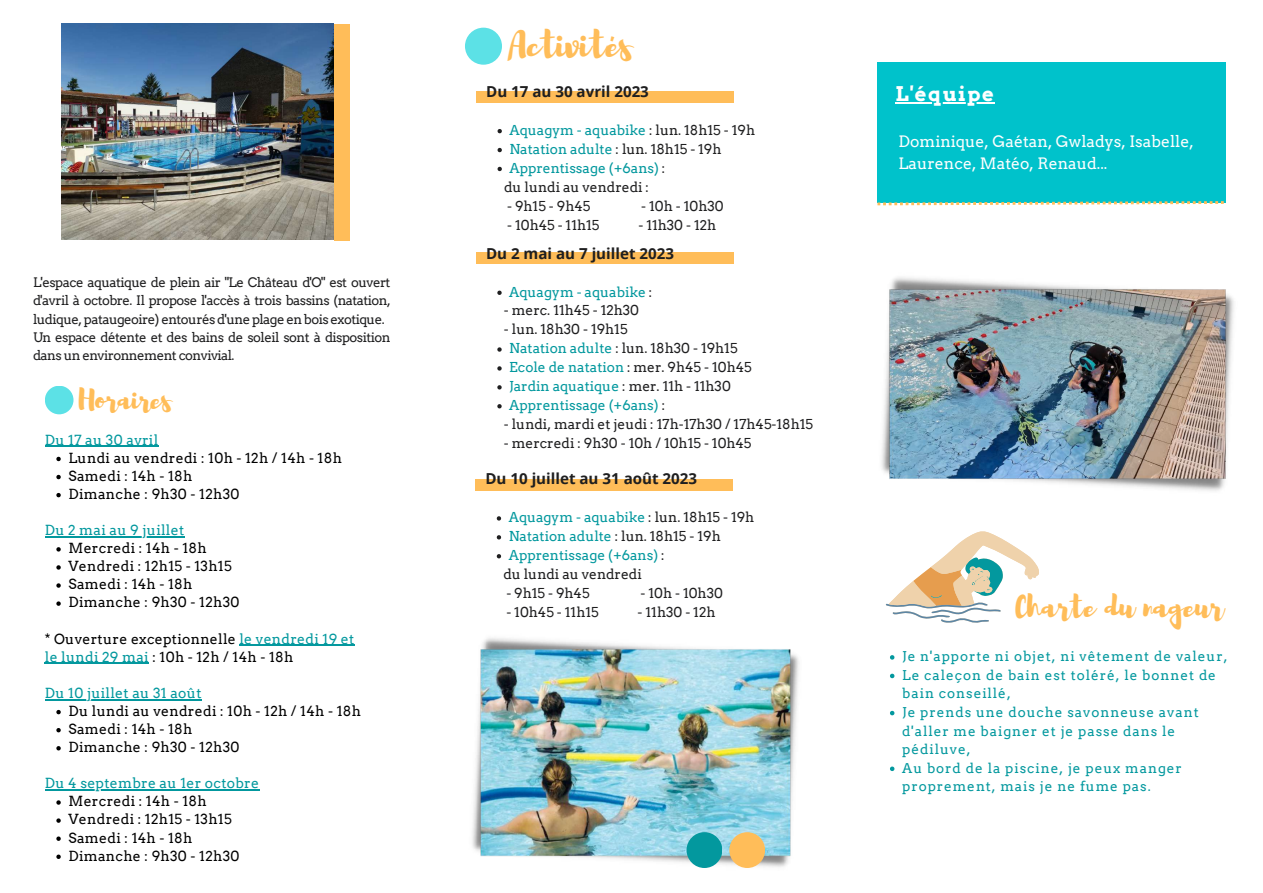
<style>
.page{position:relative;width:1263px;height:893px;background:#fff}
.page>*{position:absolute;margin:0;border:0;box-sizing:border-box;transform-origin:0 0}
.t1{font:36.08px "Brusher";letter-spacing:-.01em;color:#ffbd59}
.t2{font:30.08px "Brusher";color:#ffbd59}
.t3{font:27.9px "Brusher";letter-spacing:-.01em;color:#ffbd59}
.t4{font:700 20.25px "Arvo";letter-spacing:.07em;color:#fff}
.t5{font:15.75px/22px "Arvo";color:#fdfefe}
.t6{font:700 15.15px "Open Sans";color:#1f1f20}
.t7{font:13.95px/18.1px "Arvo";letter-spacing:.02em;color:#000}
.t8{font:13.95px "Arvo";letter-spacing:.02em;color:#03989e}
.t9{font:13.65px/18.9px "Arvo";color:#03989e}
.t10{font:13.65px "Arvo";color:#1f1f20}
.t11{font:13.5px/18.6px "Arvo";letter-spacing:.07em;color:#03989e}
.t12{font:13.12px/18.1px "Arvo";letter-spacing:-.04em;color:#1f1f20}
.s1{color:#03989e}
.s2{color:#1f1f20}
</style>
<div class="page">
<img style="left:61px;top:24px;width:273px;height:216px">
<div style="left:334px;top:24px;width:15px;height:217px;background:#ffbd59"></div>
<div style="left:465px;top:28px;width:37px;height:37px;background:#5ce1e6;border-radius:50%"></div>
<img style="left:881px;top:277px;width:353px;height:214px">
<div style="left:877px;top:62px;width:349px;height:140px;background:#00c2cb"></div>
<svg style="left:877px;top:201px;width:347px;height:4px"></svg>
<svg style="left:886px;top:531px;width:153px;height:92px"></svg>
<hr style="left:895px;top:102px;width:100px;height:1px;background:#fff">
<svg style="left:890px;top:655px;width:4px;height:4px"></svg>
<svg style="left:890px;top:673px;width:4px;height:5px"></svg>
<svg style="left:890px;top:711px;width:4px;height:4px"></svg>
<svg style="left:890px;top:766px;width:4px;height:5px"></svg>
<div style="left:476px;top:253px;width:257px;height:11px;background:#ffbd59"></div>
<svg style="left:497px;top:291px;width:5px;height:4px"></svg>
<svg style="left:497px;top:347px;width:5px;height:5px"></svg>
<svg style="left:497px;top:366px;width:5px;height:4px"></svg>
<svg style="left:497px;top:385px;width:5px;height:4px"></svg>
<svg style="left:497px;top:404px;width:5px;height:4px"></svg>
<div style="left:475px;top:479px;width:257px;height:11px;background:#ffbd59"></div>
<svg style="left:497px;top:516px;width:4px;height:4px"></svg>
<svg style="left:497px;top:535px;width:4px;height:4px"></svg>
<svg style="left:497px;top:554px;width:4px;height:4px"></svg>
<div style="left:45px;top:386px;width:29px;height:28px;background:#5ce1e6;border-radius:50%"></div>
<svg style="left:56px;top:457px;width:5px;height:4px"></svg>
<svg style="left:56px;top:475px;width:5px;height:4px"></svg>
<svg style="left:56px;top:493px;width:5px;height:4px"></svg>
<svg style="left:56px;top:547px;width:5px;height:4px"></svg>
<svg style="left:56px;top:565px;width:5px;height:4px"></svg>
<svg style="left:56px;top:583px;width:5px;height:5px"></svg>
<svg style="left:56px;top:601px;width:5px;height:5px"></svg>
<svg style="left:56px;top:710px;width:5px;height:4px"></svg>
<svg style="left:56px;top:728px;width:5px;height:4px"></svg>
<svg style="left:56px;top:746px;width:5px;height:4px"></svg>
<svg style="left:56px;top:800px;width:5px;height:4px"></svg>
<svg style="left:56px;top:818px;width:5px;height:5px"></svg>
<svg style="left:56px;top:836px;width:5px;height:5px"></svg>
<svg style="left:56px;top:854px;width:5px;height:5px"></svg>
<hr style="left:45px;top:446px;width:114px;height:1px;background:#03989e">
<hr style="left:45px;top:536px;width:139px;height:1px;background:#03989e">
<hr style="left:239px;top:644px;width:116px;height:2px;background:#03989e">
<hr style="left:45px;top:663px;width:104px;height:1px;background:#03989e">
<hr style="left:45px;top:699px;width:157px;height:1px;background:#03989e">
<hr style="left:45px;top:789px;width:214px;height:1px;background:#03989e">
<div style="left:476px;top:92px;width:257px;height:11px;background:#ffbd59"></div>
<svg style="left:497px;top:129px;width:5px;height:4px"></svg>
<svg style="left:497px;top:148px;width:5px;height:4px"></svg>
<svg style="left:497px;top:167px;width:5px;height:4px"></svg>
<img style="left:472px;top:638px;width:327px;height:230px">
<div style="left:729px;top:832px;width:36px;height:36px;background:#ffbd59;border-radius:50%"></div>
<div style="left:686px;top:832px;width:36px;height:36px;background:#03989e;border-radius:50%"></div>
<p class="t12" style="left:33px;top:274px;width:359px">L'espace aquatique de plein air "Le Château d'O" est ouvert d'avril à octobre. Il propose l'accès à trois bassins (natation, ludique, pataugeoire) entourés d'une plage en bois exotique.<br>Un espace détente et des bains de soleil sont à disposition dans un environnement convivial.</p>
<h3 class="t3" style="left:79px;top:381px;width:94px">Horaires</h3>
<p class="t7" style="left:69px;top:449px;width:275px">Lundi au vendredi : 10h - 12h / 14h - 18h<br>Samedi : 14h - 18h<br>Dimanche : 9h30 - 12h30</p>
<p class="t8" style="left:45px;top:431px;width:115px">Du 17 au 30 avril</p>
<p class="t8" style="left:45px;top:522px;width:141px">Du 2 mai au 9 juillet</p>
<p class="t7" style="left:69px;top:539px;width:172px">Mercredi : 14h - 18h<br>Vendredi : 12h15 - 13h15<br>Samedi : 14h - 18h<br>Dimanche : 9h30 - 12h30</p>
<p class="t7" style="left:45px;top:629px;width:311px">* Ouverture exceptionnelle <span class="s1">le vendredi 19 et le lundi 29 mai</span> : 10h - 12h / 14h - 18h</p>
<p class="t8" style="left:45px;top:684px;width:158px">Du 10 juillet au 31 août</p>
<p class="t7" style="left:69px;top:702px;width:294px">Du lundi au vendredi : 10h - 12h / 14h - 18h<br>Samedi : 14h - 18h<br>Dimanche : 9h30 - 12h30</p>
<p class="t8" style="left:45px;top:775px;width:216px">Du 4 septembre au 1er octobre</p>
<p class="t7" style="left:69px;top:792px;width:172px">Mercredi : 14h - 18h<br>Vendredi : 12h15 - 13h15<br>Samedi : 14h - 18h<br>Dimanche : 9h30 - 12h30</p>
<h1 class="t1" style="left:511px;top:21px;width:122px">Activites</h1>
<p class="t6" style="left:486px;top:81px;width:164px">Du 17 au 30 avril 2023</p>
<p class="t9" style="left:509px;top:121px;width:247px">Aquagym - aquabike <span class="s2">: lun. 18h15 - 19h<br></span>Natation adulte <span class="s2">: lun. 18h15 - 19h<br></span>Apprentissage (+6ans) <span class="s2">:</span></p>
<p class="t10" style="left:504px;top:179px;width:146px">du lundi au vendredi :</p>
<p class="t10" style="left:507px;top:197px;width:85px">- 9h15 - 9h45</p>
<p class="t10" style="left:641px;top:197px;width:84px">- 10h - 10h30</p>
<p class="t10" style="left:507px;top:216px;width:94px">- 10h45 - 11h15</p>
<p class="t10" style="left:638px;top:216px;width:79px">- 11h30 - 12h</p>
<p class="t6" style="left:486px;top:242px;width:190px">Du 2 mai au 7 juillet 2023</p>
<p class="t9" style="left:509px;top:282px;width:145px">Aquagym - aquabike <span class="s2">:</span></p>
<p class="t10" style="left:504px;top:302px;width:137px">- merc. 11h45 - 12h30</p>
<p class="t10" style="left:504px;top:321px;width:125px">- lun. 18h30 - 19h15</p>
<p class="t9" style="left:509px;top:339px;width:244px">Natation adulte <span class="s2">: lun. 18h30 - 19h15<br></span>Ecole de natation <span class="s2">: mer. 9h45 - 10h45<br></span>Jardin aquatique <span class="s2">: mer. 11h - 11h30<br></span>Apprentissage (+6ans) <span class="s2">:</span></p>
<p class="t10" style="left:504px;top:416px;width:311px">- lundi, mardi et jeudi : 17h-17h30 / 17h45-18h15</p>
<p class="t10" style="left:504px;top:435px;width:249px">- mercredi : 9h30 - 10h / 10h15 - 10h45</p>
<p class="t6" style="left:485px;top:468px;width:213px">Du 10 juillet au 31 août 2023</p>
<p class="t9" style="left:509px;top:508px;width:247px">Aquagym - aquabike <span class="s2">: lun. 18h15 - 19h<br></span>Natation adulte <span class="s2">: lun. 18h15 - 19h<br></span>Apprentissage (+6ans) <span class="s2">:</span></p>
<p class="t10" style="left:503px;top:566px;width:140px">du lundi au vendredi</p>
<p class="t10" style="left:506px;top:585px;width:85px">- 9h15 - 9h45</p>
<p class="t10" style="left:640px;top:585px;width:84px">- 10h - 10h30</p>
<p class="t10" style="left:506px;top:603px;width:94px">- 10h45 - 11h15</p>
<p class="t10" style="left:638px;top:603px;width:79px">- 11h30 - 12h</p>
<h3 class="t4" style="left:895px;top:81px;width:100px">L'équipe</h3>
<p class="t5" style="left:898px;top:130px;width:297px">Dominique, Gaétan, Gwladys, Isabelle,<br>Laurence, Matéo, Renaud...</p>
<h2 class="t2" style="left:1015px;top:587px;width:209px">Charte du nageur</h2>
<p class="t11" style="left:902px;top:647px;width:327px">Je n'apporte ni objet, ni vêtement de valeur,<br>Le caleçon de bain est toléré, le bonnet de bain conseillé,<br>Je prends une douche savonneuse avant d'aller me baigner et je passe dans le pédiluve,<br>Au bord de la piscine, je peux manger proprement, mais je ne fume pas.</p>
</div>
